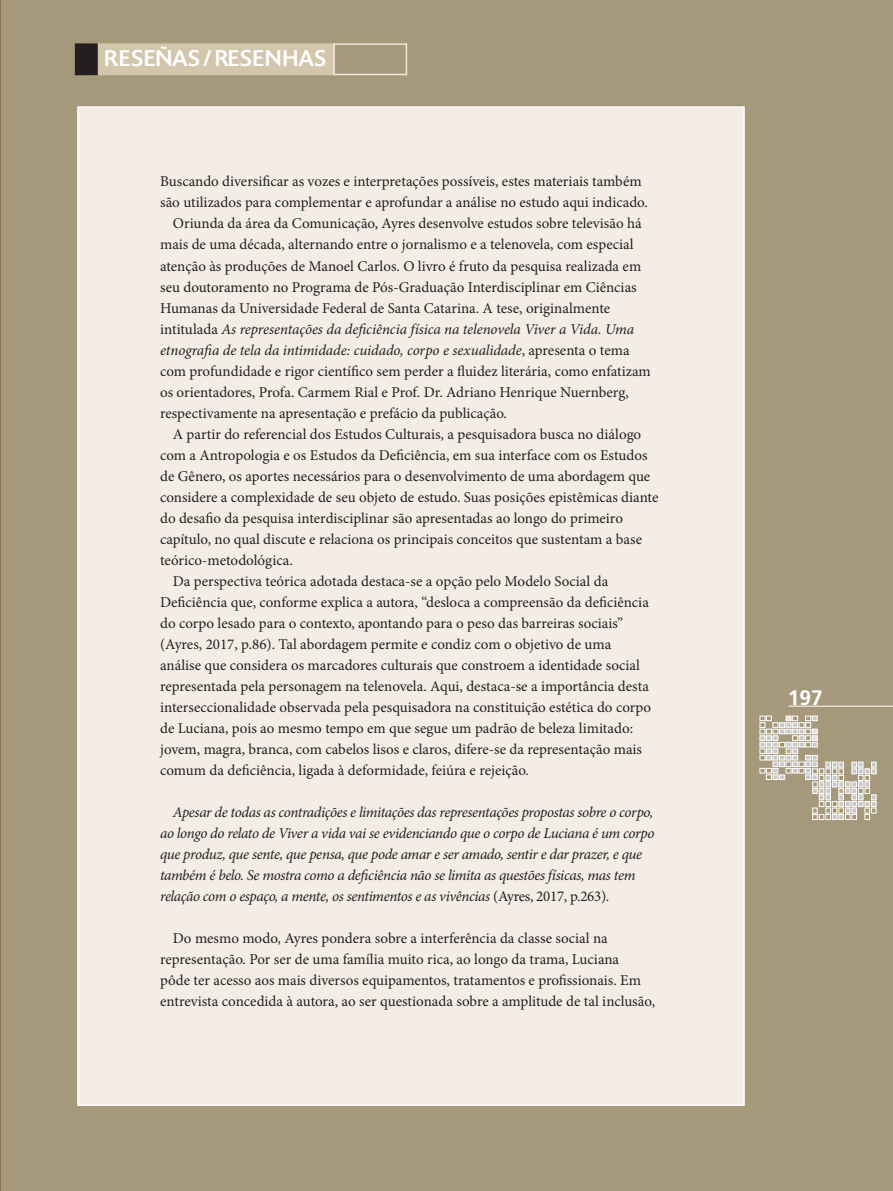
<style>
.page{position:relative;width:893px;height:1191px;background:#a5987b}
.page>*{position:absolute;margin:0;border:0;box-sizing:border-box;transform-origin:0 0}
.t1{font:22.5px "Delta";color:#fff}
.t2{font:700 21px "Frutiger";color:#fff}
.t3{font:15px/21px "Minion Pro";color:#231f20}
.t4{font:italic 15px/21px "Minion Pro";letter-spacing:-.025em;color:#231f20}
.t5{font:italic 15px "Minion Pro";letter-spacing:-.005em;color:#231f20}
.s1{font-style:normal}
.s2{color:#a3915f}
</style>
<div class="page">
<hr style="left:0;top:0;width:1px;height:1191px;background:#c0b08d">
<hr style="left:788px;top:706px;width:105px;height:1px;background:#fff">
<svg style="left:759px;top:716px;width:117px;height:103px"></svg>
<div style="left:77px;top:106px;width:668px;height:1000px;background:#f4ede6;border:2px solid #fff"></div>
<div style="left:85px;top:43px;width:250px;height:32px;background:#d4c6ad;border:2px solid #d4c6ad"></div>
<div style="left:76px;top:44px;width:21px;height:30px;background:#231f20"></div>
<div style="left:75px;top:43px;width:23px;height:32px;border:2px solid #231f20"></div>
<div style="left:333px;top:43px;width:74px;height:32px;border:2px solid #efe8dd"></div>
<h1 class="t1" style="left:104px;top:45px;width:209px">RESEÑAS / RESENHAS</h1>
<p class="t3" style="left:160px;top:171px;width:483px">Buscando diversificar as vozes e interpretações possíveis, estes materiais também</p>
<p class="t3" style="left:160px;top:192px;width:489px">são utilizados para complementar e aprofundar a análise no estudo aqui indicado.</p>
<p class="t3" style="left:173px;top:213px;width:470px">Oriunda da área da Comunicação, Ayres desenvolve estudos sobre televisão há</p>
<p class="t3" style="left:160px;top:234px;width:475px">mais de uma década, alternando entre o jornalismo e a telenovela, com especial</p>
<p class="t3" style="left:160px;top:255px;width:483px">atenção às produções de Manoel Carlos. O livro é fruto da pesquisa realizada em</p>
<p class="t3" style="left:160px;top:276px;width:478px">seu doutoramento no Programa de Pós-Graduação Interdisciplinar em Ciências</p>
<p class="t3" style="left:160px;top:297px;width:452px">Humanas da Universidade Federal de Santa Catarina. A tese, originalmente</p>
<p class="t5" style="left:160px;top:318px;width:476px"><span class="s1">intitulada</span> As representações da deficiência física na telenovela Viver a Vida. Uma</p>
<p class="t5" style="left:160px;top:339px;width:471px">etnografia de tela da intimidade: cuidado, corpo e sexualidade<span class="s1">, apresenta o tema</span></p>
<p class="t3" style="left:160px;top:360px;width:492px">com profundidade e rigor científico sem perder a fluidez literária, como enfatizam</p>
<p class="t3" style="left:160px;top:381px;width:470px">os orientadores, Profa. Carmem Rial e Prof. Dr. Adriano Henrique Nuernberg,</p>
<p class="t3" style="left:160px;top:402px;width:348px">respectivamente na apresentação e prefácio da publicação.</p>
<p class="t3" style="left:173px;top:423px;width:470px">A partir do referencial dos Estudos Culturais, a pesquisadora busca no diálogo</p>
<p class="t3" style="left:160px;top:444px;width:489px">com a Antropologia e os Estudos da Deficiência, em sua interface com os Estudos</p>
<p class="t3" style="left:160px;top:465px;width:492px">de Gênero, os aportes necessários para o desenvolvimento de uma abordagem que</p>
<p class="t3" style="left:160px;top:486px;width:500px">considere a complexidade de seu objeto de estudo. Suas posições epistêmicas diante</p>
<p class="t3" style="left:160px;top:507px;width:464px">do desafio da pesquisa interdisciplinar são apresentadas ao longo do primeiro</p>
<p class="t3" style="left:160px;top:528px;width:483px">capítulo, no qual discute e relaciona os principais conceitos que sustentam a base</p>
<p class="t3" style="left:160px;top:549px;width:134px">teórico-metodológica.</p>
<p class="t3" style="left:173px;top:570px;width:437px">Da perspectiva teórica adotada destaca-se a opção pelo Modelo Social da</p>
<p class="t3" style="left:160px;top:591px;width:490px">Deficiência que, conforme explica a autora, “desloca a compreensão da deficiência</p>
<p class="t3" style="left:160px;top:612px;width:465px">do corpo lesado para o contexto, apontando para o peso das barreiras sociais”</p>
<p class="t3" style="left:160px;top:633px;width:453px">(Ayres, 2017, p.86). Tal abordagem permite e condiz com o objetivo de uma</p>
<p class="t3" style="left:160px;top:654px;width:481px">análise que considera os marcadores culturais que constroem a identidade social</p>
<p class="t3" style="left:160px;top:675px;width:490px">representada pela personagem na telenovela. Aqui, destaca-se a importância desta</p>
<p class="t3" style="left:160px;top:696px;width:493px">interseccionalidade observada pela pesquisadora na constituição estética do corpo</p>
<p class="t3" style="left:160px;top:717px;width:474px">de Luciana, pois ao mesmo tempo em que segue um padrão de beleza limitado:</p>
<p class="t3" style="left:160px;top:738px;width:483px">jovem, magra, branca, com cabelos lisos e claros, difere-se da representação mais</p>
<p class="t3" style="left:160px;top:759px;width:370px">comum da deficiência, ligada à deformidade, feiúra e rejeição.</p>
<p class="t4" style="left:160px;top:801px;width:496px;text-indent:13px">Apesar de todas as contradições e limitações das representações propostas sobre o corpo, ao longo do relato de Viver a vida vai se evidenciando que o corpo de Luciana é um corpo que produz, que sente, que pensa, que pode amar e ser amado, sentir e dar prazer, e que também é belo. Se mostra como a deficiência não se limita as questões físicas, mas tem relação com o espaço, a mente, os sentimentos e as vivências <span class="s1">(Ayres, 2017, p.263).</span></p>
<p class="t3" style="left:160px;top:927px;width:496px;text-indent:13px">Do mesmo modo, Ayres pondera sobre a interferência da classe social na representação. Por ser de uma família muito rica, ao longo da trama, Luciana<br>pôde ter acesso aos mais diversos equipamentos, tratamentos e profissionais. Em entrevista concedida à autora, ao ser questionada sobre a amplitude de tal inclusão,</p>
<h2 class="t2" style="left:788px;top:685px;width:63px">197<span class="s2">197</span></h2>
</div>
